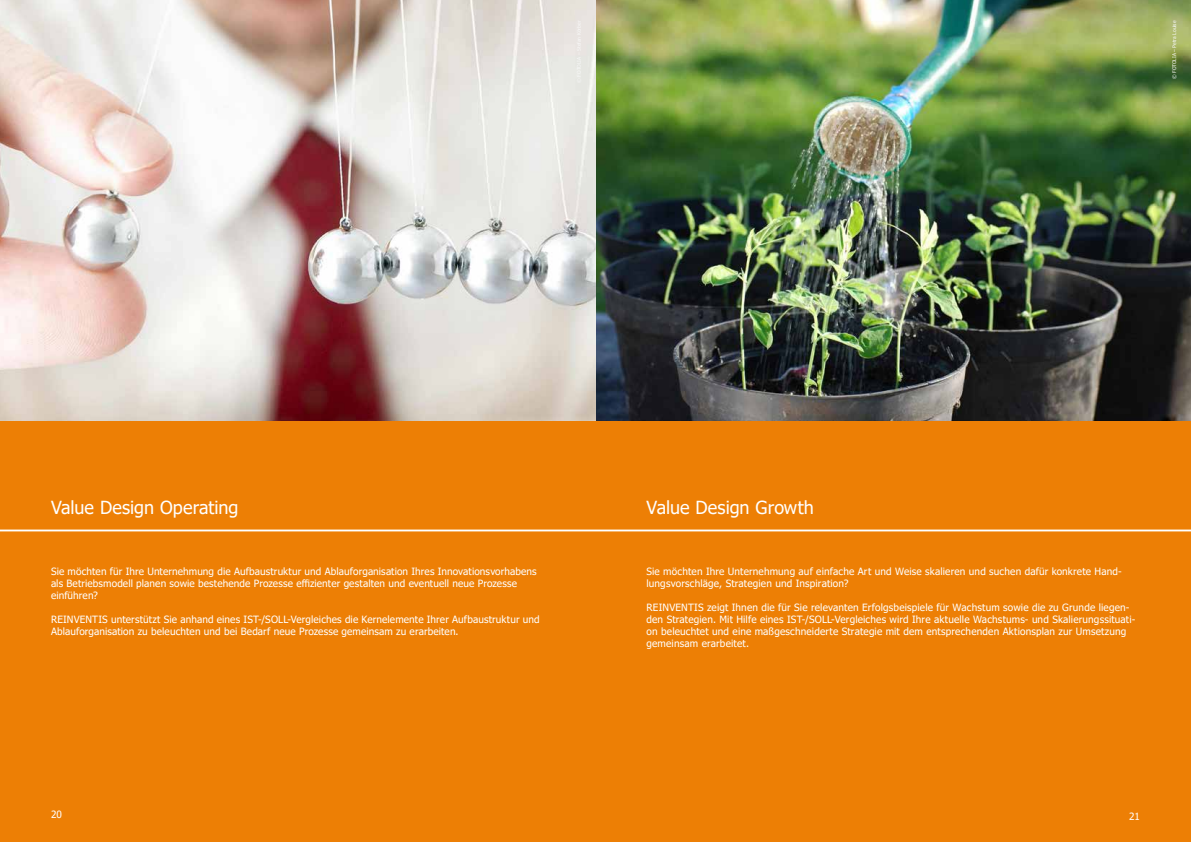
<style>
.page{position:relative;width:1191px;height:842px;background:#fff}
.page>*{position:absolute;margin:0;border:0;box-sizing:border-box;transform-origin:0 0}
.t1{font:18px "Tahoma";color:#fff}
.t2{font:10px/12px "Tahoma";letter-spacing:.015em;color:#fff}
.t3{font:5px "Tahoma";color:#f8f8f8}
</style>
<div class="page">
<div style="left:0;top:421px;width:1191px;height:421px;background:#ed7f05"></div>
<img style="left:0;top:0;width:1191px;height:421px">
<hr style="left:0;top:530px;width:1191px;height:1px;background:#fff">
<p class="t3" style="left:1171px;top:79px;width:60px;rotate:-90deg">© FOTOLIA – Petra Louise</p>
<h1 class="t1" style="left:51px;top:496px;width:189px">Value Design Operating</h1>
<p class="t2" style="left:51px;top:566px;width:487px">Sie möchten für Ihre Unternehmung die Aufbaustruktur und Ablauforganisation Ihres Innovationsvorhabens als Betriebsmodell planen sowie bestehende Prozesse effizienter gestalten und eventuell neue Prozesse einführen?</p>
<p class="t2" style="left:51px;top:614px;width:490px">REINVENTIS unterstützt Sie anhand eines IST-/SOLL-Vergleiches die Kernelemente Ihrer Aufbaustruktur und<br>Ablauforganisation zu beleuchten und bei Bedarf neue Prozesse gemeinsam zu erarbeiten.</p>
<h1 class="t1" style="left:646px;top:496px;width:169px">Value Design Growth</h1>
<p class="t2" style="left:646px;top:566px;width:477px">Sie möchten Ihre Unternehmung auf einfache Art und Weise skalieren und suchen dafür konkrete Hand&shy;lungsvorschläge, Strategien und Inspiration?</p>
<p class="t2" style="left:646px;top:602px;width:490px">REINVENTIS zeigt Ihnen die für Sie relevanten Erfolgsbeispiele für Wachstum sowie die zu Grunde liegen&shy;den Strategien. Mit Hilfe eines IST-/SOLL-Vergleiches wird Ihre aktuelle Wachstums- und Skalierungssituati&shy;on beleuchtet und eine maßgeschneiderte Strategie mit dem entsprechenden Aktionsplan zur Umsetzung gemeinsam erarbeitet.</p>
<p class="t2" style="left:51px;top:809px;width:12px">20</p>
<p class="t2" style="left:1129px;top:811px;width:12px">21</p>
</div>
